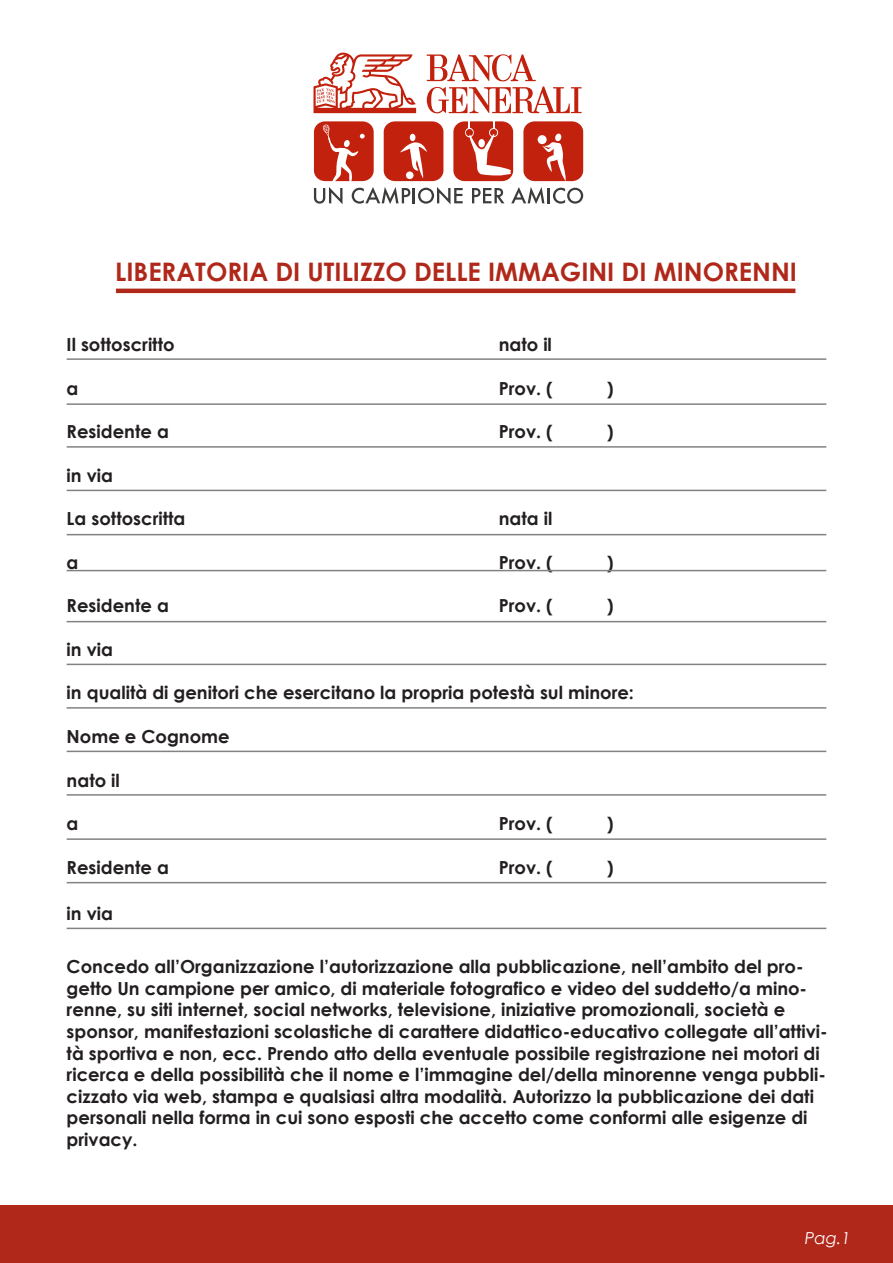
<style>
.page{position:relative;width:893px;height:1263px;background:#fff}
.page>*{position:absolute;margin:0;border:0;box-sizing:border-box;transform-origin:0 0}
.t1{font:700 25.5px "Century Gothic";color:#b0281a}
.t2{font:700 18px/21.6px "Century Gothic";color:#231f20}
.t3{font:italic 16.5px "Century Gothic";color:#fff}
</style>
<div class="page">
<hr style="left:116px;top:289px;width:679px;height:4px;background:#b0281a">
<div style="left:0;top:1205px;width:893px;height:58px;background:#b0281a"></div>
<hr style="left:67px;top:358px;width:759px;height:2px;background:#808285">
<hr style="left:67px;top:403px;width:759px;height:2px;background:#808285">
<hr style="left:67px;top:446px;width:759px;height:2px;background:#808285">
<hr style="left:67px;top:490px;width:759px;height:1px;background:#808285">
<hr style="left:67px;top:534px;width:759px;height:1px;background:#808285">
<hr style="left:67px;top:570px;width:759px;height:1px;background:#808285">
<hr style="left:67px;top:621px;width:759px;height:1px;background:#808285">
<hr style="left:67px;top:664px;width:759px;height:1px;background:#808285">
<hr style="left:67px;top:707px;width:759px;height:2px;background:#808285">
<hr style="left:67px;top:751px;width:759px;height:1px;background:#808285">
<hr style="left:67px;top:794px;width:759px;height:2px;background:#808285">
<hr style="left:67px;top:838px;width:759px;height:2px;background:#808285">
<hr style="left:67px;top:882px;width:759px;height:1px;background:#808285">
<hr style="left:67px;top:928px;width:759px;height:1px;background:#808285">
<svg style="left:314px;top:121px;width:269px;height:83px"></svg>
<svg style="left:427px;top:54px;width:155px;height:59px"></svg>
<svg style="left:313px;top:52px;width:103px;height:61px"></svg>
<h1 class="t1" style="left:115px;top:255px;width:683px">LIBERATORIA DI UTILIZZO DELLE IMMAGINI DI MINORENNI</h1>
<p class="t2" style="left:67px;top:334px;width:109px">Il sottoscritto</p>
<p class="t2" style="left:499px;top:334px;width:55px">nato il</p>
<p class="t2" style="left:67px;top:377px;width:13px">a</p>
<p class="t2" style="left:499px;top:377px;width:56px">Prov. (</p>
<p class="t2" style="left:607px;top:377px;width:8px">)</p>
<p class="t2" style="left:67px;top:421px;width:104px">Residente a</p>
<p class="t2" style="left:499px;top:421px;width:56px">Prov. (</p>
<p class="t2" style="left:607px;top:421px;width:8px">)</p>
<p class="t2" style="left:67px;top:464px;width:48px">in via</p>
<p class="t2" style="left:67px;top:508px;width:120px">La sottoscritta</p>
<p class="t2" style="left:499px;top:508px;width:55px">nata il</p>
<p class="t2" style="left:67px;top:551px;width:13px">a</p>
<p class="t2" style="left:499px;top:551px;width:56px">Prov. (</p>
<p class="t2" style="left:607px;top:551px;width:8px">)</p>
<p class="t2" style="left:67px;top:595px;width:104px">Residente a</p>
<p class="t2" style="left:499px;top:595px;width:56px">Prov. (</p>
<p class="t2" style="left:607px;top:595px;width:8px">)</p>
<p class="t2" style="left:67px;top:638px;width:48px">in via</p>
<p class="t2" style="left:67px;top:682px;width:569px">in qualità di genitori che esercitano la propria potestà sul minore:</p>
<p class="t2" style="left:67px;top:725px;width:165px">Nome e Cognome</p>
<p class="t2" style="left:67px;top:769px;width:55px">nato il</p>
<p class="t2" style="left:67px;top:812px;width:13px">a</p>
<p class="t2" style="left:499px;top:812px;width:56px">Prov. (</p>
<p class="t2" style="left:607px;top:812px;width:8px">)</p>
<p class="t2" style="left:67px;top:856px;width:104px">Residente a</p>
<p class="t2" style="left:499px;top:856px;width:56px">Prov. (</p>
<p class="t2" style="left:607px;top:856px;width:8px">)</p>
<p class="t2" style="left:67px;top:902px;width:48px">in via</p>
<p class="t2" style="left:67px;top:955px;width:762px">Concedo all’Organizzazione l’autorizzazione alla pubblicazione, nell’ambito del pro&shy;getto Un campione per amico, di materiale fotografico e video del suddetto/a mino&shy;renne, su siti internet, social networks, televisione, iniziative promozionali, società e sponsor, manifestazioni scolastiche di carattere didattico-educativo collegate all’attivi&shy;tà sportiva e non, ecc. Prendo atto della eventuale possibile registrazione nei motori di ricerca e della possibilità che il nome e l’immagine del/della minorenne venga pubbli&shy;cizzato via web, stampa e qualsiasi altra modalità. Autorizzo la pubblicazione dei dati personali nella forma in cui sono esposti che accetto come conformi alle esigenze di privacy.</p>
<p class="t3" style="left:805px;top:1228px;width:47px">Pag.1</p>
</div>
